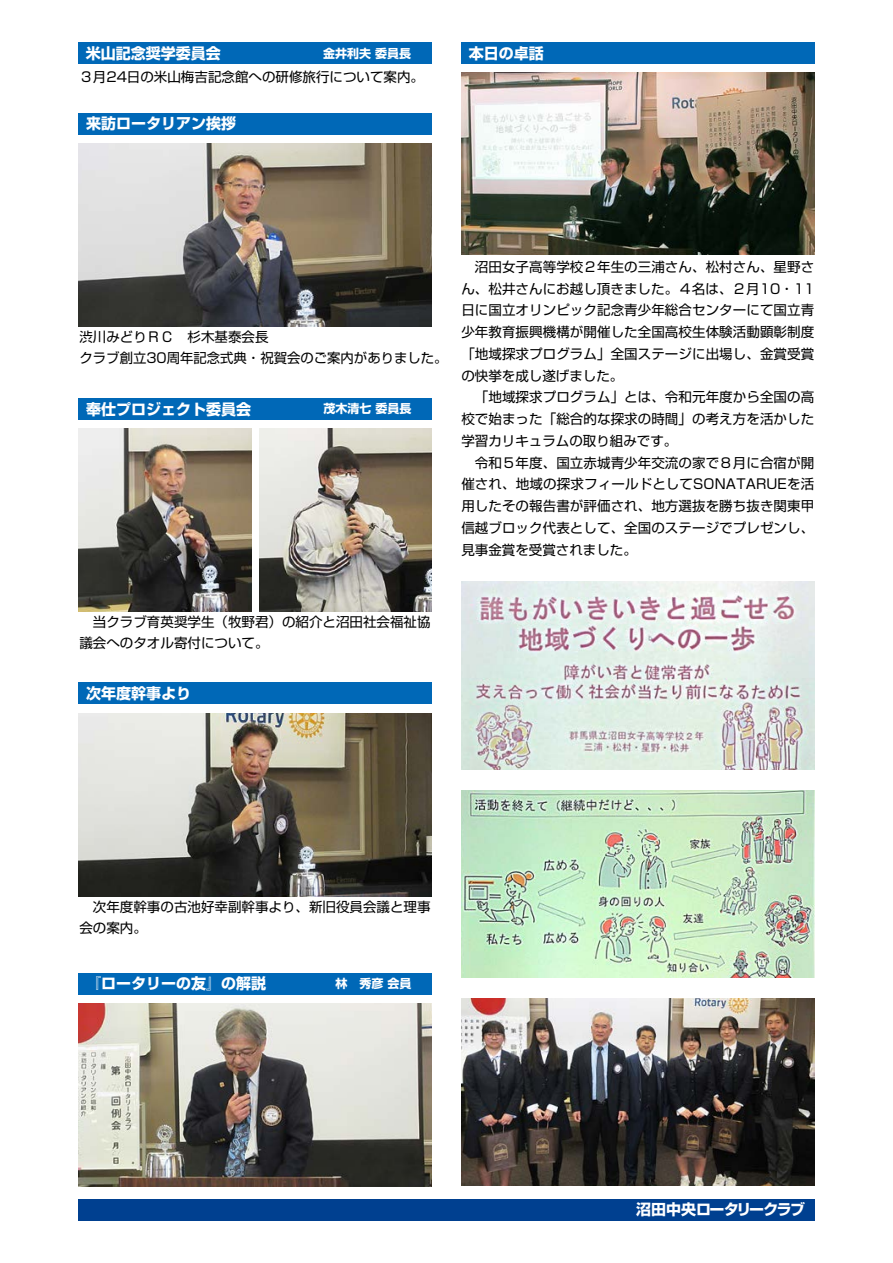
<style>
.page{position:relative;width:893px;height:1263px;background:#fff}
.page>*{position:absolute;margin:0;border:0;box-sizing:border-box;transform-origin:0 0}
.t1{font:700 15px "Shin Go Pro";color:#fff}
.t2{font:700 15px "Shin Go Pro";letter-spacing:-.06em;color:#fff}
.t3{font:13.5px/21.8px "Shin Go Pro";letter-spacing:.005em;color:#000}
.t4{font:700 12px "Shin Go Pro";color:#fff}
</style>
<div class="page">
<img style="left:461px;top:72px;width:353px;height:183px">
<div style="left:78px;top:42px;width:354px;height:21px;background:#0068b7"></div>
<div style="left:461px;top:42px;width:353px;height:21px;background:#0068b7"></div>
<div style="left:78px;top:1199px;width:736px;height:21px;background:#004090"></div>
<img style="left:78px;top:143px;width:354px;height:183px">
<div style="left:79px;top:113px;width:353px;height:21px;background:#0068b7"></div>
<img style="left:78px;top:713px;width:354px;height:183px">
<div style="left:79px;top:683px;width:353px;height:21px;background:#0068b7"></div>
<img style="left:78px;top:1003px;width:354px;height:183px">
<div style="left:79px;top:973px;width:353px;height:21px;background:#0068b7"></div>
<img style="left:78px;top:428px;width:173px;height:183px">
<img style="left:259px;top:428px;width:173px;height:183px">
<div style="left:79px;top:398px;width:353px;height:21px;background:#0068b7"></div>
<img style="left:461px;top:582px;width:353px;height:187px">
<img style="left:461px;top:790px;width:353px;height:187px">
<img style="left:461px;top:998px;width:353px;height:187px">
<p class="t1" style="left:86px;top:41px;width:137px">米山記念奨学委員会</p>
<p class="t4" style="left:323px;top:44px;width:90px">金井利夫委員長</p>
<p class="t3" style="left:79px;top:64px;width:346px">３月24日の米山梅吉記念館への研修旅行について案内。</p>
<p class="t1" style="left:86px;top:112px;width:152px">来訪ロータリアン挨拶</p>
<p class="t1" style="left:469px;top:41px;width:77px">本日の卓話</p>
<p class="t3" style="left:79px;top:325px;width:370px;line-height:21px">渋川みどりＲＣ　杉木基泰会長<br>クラブ創立30周年記念式典・祝賀会のご案内がありました。</p>
<p class="t1" style="left:86px;top:397px;width:167px">奉仕プロジェクト委員会</p>
<p class="t4" style="left:323px;top:399px;width:90px">茂木清七委員長</p>
<p class="t3" style="left:461px;top:254px;width:355px">　沼田女子高等学校２年生の三浦さん、松村さん、星野さん、松井さんにお越し頂きました。４名は、２月10・11日に国立オリンピック記念青少年総合センターにて国立青少年教育振興機構が開催した全国高校生体験活動顕彰制度「地域探求プログラム」全国ステージに出場し、金賞受賞の快挙を成し遂げました。<br>　「地域探求プログラム」とは、令和元年度から全国の高校で始まった「総合的な探求の時間」の考え方を活かした学習カリキュラムの取り組みです。<br>　令和５年度、国立赤城青少年交流の家で８月に合宿が開催され、地域の探求フィールドとしてSONATARUEを活用したその報告書が評価され、地方選抜を勝ち抜き関東甲信越ブロック代表として、全国のステージでプレゼンし、見事金賞を受賞されました。</p>
<p class="t3" style="left:79px;top:610px;width:353px;line-height:21px">　当クラブ育英奨学生（牧野君）の紹介と沼田社会福祉協議会へのタオル寄付について。</p>
<p class="t1" style="left:86px;top:681px;width:107px">次年度幹事より</p>
<p class="t3" style="left:79px;top:895px;width:353px;line-height:21px">　次年度幹事の古池好幸副幹事より、新旧役員会議と理事会の案内。</p>
<p class="t1" style="left:86px;top:972px;width:197px">『ロータリーの友』の解説　</p>
<p class="t4" style="left:335px;top:974px;width:78px">林　秀彦会員</p>
<p class="t2" style="left:636px;top:1198px;width:171px">沼田中央ロータリークラブ</p>
</div>
